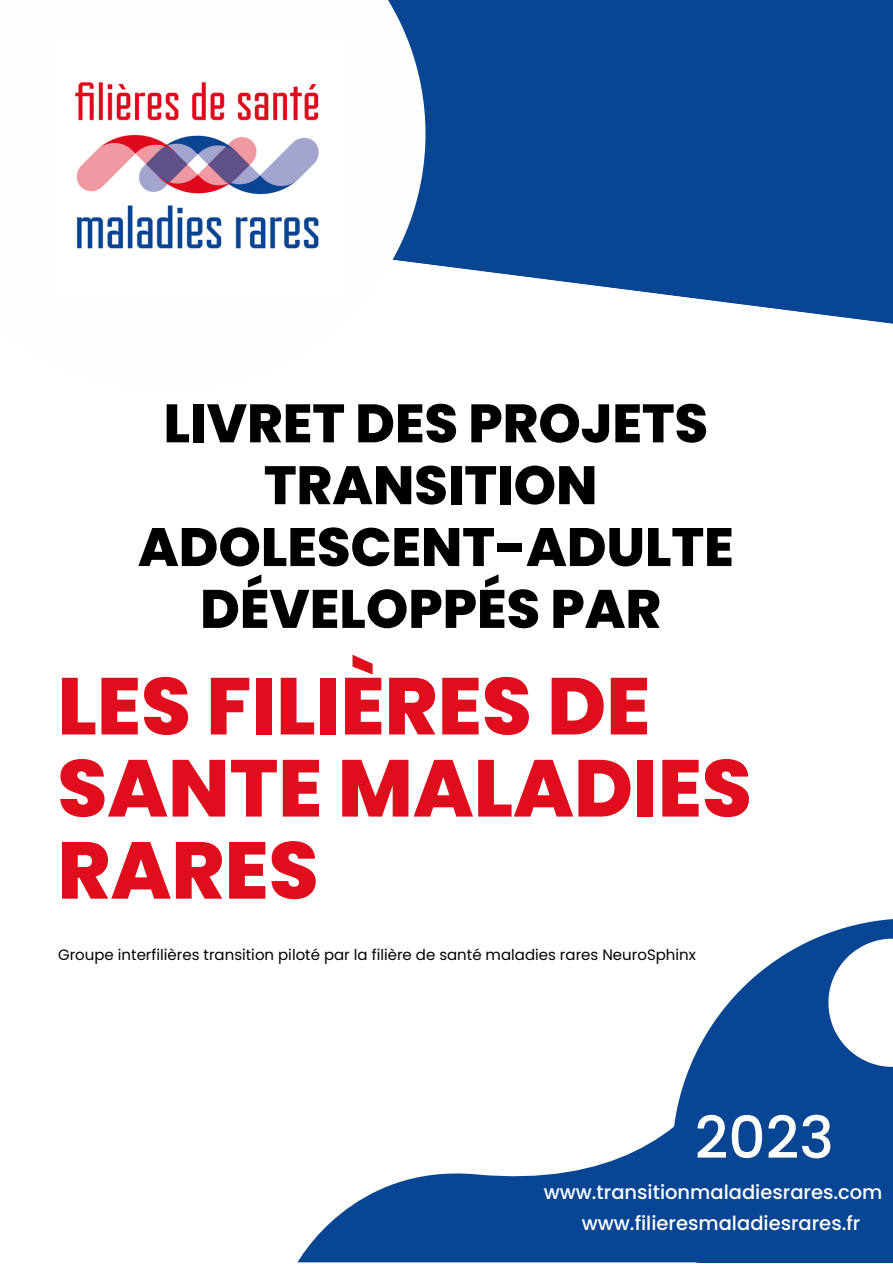
<style>
.page{position:relative;width:893px;height:1264px;background:#fff}
.page>*{position:absolute;margin:0;border:0;box-sizing:border-box;transform-origin:0 0}
.t1{font:800 80.4px/82.1px "Poppins";color:#e00e1d}
.t2{font:500 58.2px "Poppins";color:#fff}
.t3{font:800 54px/61.8px "Poppins";color:#000;text-align:center}
.t4{font:500 19.5px "Poppins";color:#fff}
.t5{font:15px "Poppins";color:#000}
</style>
<div class="page">
<svg style="left:425px;top:0;width:467px;height:324px;background:#1f569d"></svg>
<svg style="left:388px;top:0;width:37px;height:264px"></svg>
<svg style="left:298px;top:1128px;width:374px;height:134px;fill:#084593"></svg>
<svg style="left:672px;top:919px;width:220px;height:343px;fill:#084593"></svg>
<svg style="left:828px;top:938px;width:64px;height:128px"></svg>
<img style="left:75px;top:82px;width:244px;height:167px">
<p class="t3" style="left:164px;top:392px;width:546px">LIVRET DES PROJETS<br>TRANSITION</p>
<p class="t3" style="left:138px;top:516px;width:597px">ADOLESCENT-ADULTE<br>DÉVELOPPÉS PAR</p>
<p class="t1" style="left:57px;top:665px;width:695px">LES FILIÈRES DE<br>SANTE MALADIES<br>RARES</p>
<p class="t5" style="left:58px;top:944px;width:639px">Groupe interfilières transition piloté par la filière de santé maladies rares NeuroSphinx</p>
<p class="t2" style="left:694px;top:1097px;width:141px">2023</p>
<p class="t4" style="left:543px;top:1178px;width:340px">www.transitionmaladiesrares.com</p>
<p class="t4" style="left:581px;top:1209px;width:280px">www.filieresmaladiesrares.fr</p>
</div>
